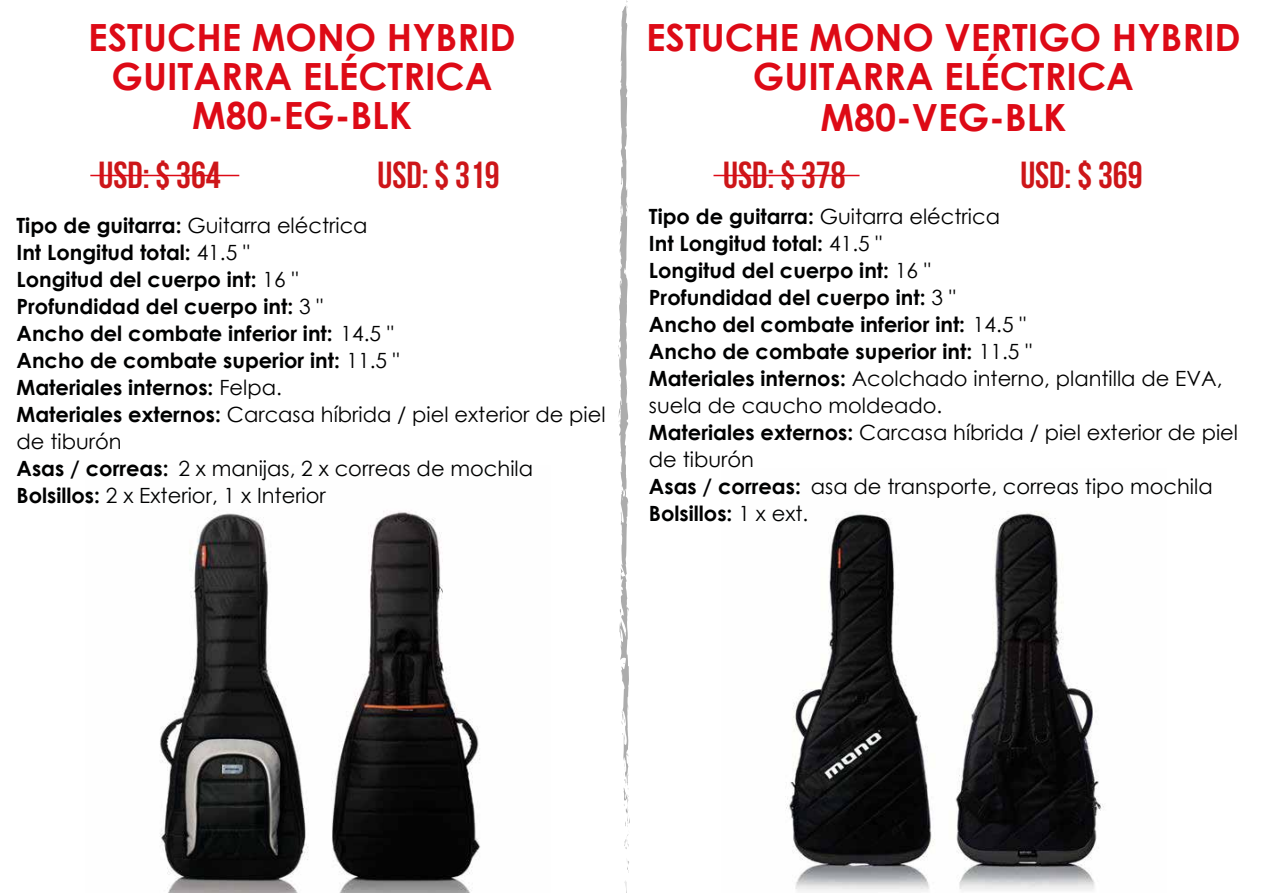
<style>
.page{position:relative;width:1263px;height:893px;background:#fff}
.page>*{position:absolute;margin:0;border:0;box-sizing:border-box;transform-origin:0 0}
.t1{font:700 37.5px/39px "Century Gothic";color:#dd0a16;text-align:center}
.t2{font:700 37.5px "Bebas Neue";color:#cd1619}
.t3{font:700 21px/27px "Century Gothic";color:#000101}
.s1{font-weight:400}
</style>
<div class="page">
<img style="left:160px;top:510px;width:320px;height:383px">
<hr style="left:90px;top:175px;width:149px;height:1px;background:#dd0a16">
<img style="left:786px;top:511px;width:318px;height:381px">
<hr style="left:713px;top:175px;width:146px;height:1px;background:#dd0a16">
<svg style="left:625px;top:881px;width:2px;height:12px"></svg>
<svg style="left:627px;top:861px;width:2px;height:12px"></svg>
<svg style="left:618px;top:0;width:12px;height:849px"></svg>
<h1 class="t1" style="left:88px;top:16px;width:429px">ESTUCHE MONO HYBRID<br>GUITARRA ELÉCTRICA<br>M80-EG-BLK</h1>
<h1 class="t2" style="left:98px;top:154px;width:124px">USD: $ 364</h1>
<h1 class="t2" style="left:377px;top:154px;width:124px">USD: $ 319</h1>
<p class="t3" style="left:17px;top:211px;width:591px">Tipo de guitarra: <span class="s1">Guitarra eléctrica<br></span>Int Longitud total: <span class="s1">41.5 "<br></span>Longitud del cuerpo int: <span class="s1">16 "<br></span>Profundidad del cuerpo int: <span class="s1">3 "<br></span>Ancho del combate inferior int: <span class="s1">14.5 "<br></span>Ancho de combate superior int: <span class="s1">11.5 "<br></span>Materiales internos: <span class="s1">Felpa.<br></span>Materiales externos: <span class="s1">Carcasa híbrida / piel exterior de piel de tiburón<br></span>Asas / correas: <span class="s1">2 x manijas, 2 x correas de mochila </span>Bolsillos: <span class="s1">2 x Exterior, 1 x Interior</span></p>
<h1 class="t1" style="left:646px;top:16px;width:596px;line-height:39.8px">ESTUCHE MONO VERTIGO HYBRID<br>GUITARRA ELÉCTRICA<br>M80-VEG-BLK</h1>
<h1 class="t2" style="left:723px;top:154px;width:124px">USD: $ 378</h1>
<h1 class="t2" style="left:1020px;top:154px;width:124px">USD: $ 369</h1>
<p class="t3" style="left:649px;top:202px;width:591px">Tipo de guitarra: <span class="s1">Guitarra eléctrica<br></span>Int Longitud total: <span class="s1">41.5 "<br></span>Longitud del cuerpo int: <span class="s1">16 "<br></span>Profundidad del cuerpo int: <span class="s1">3 "<br></span>Ancho del combate inferior int: <span class="s1">14.5 "<br></span>Ancho de combate superior int: <span class="s1">11.5 "<br></span>Materiales internos: <span class="s1">Acolchado interno, plantilla de EVA, suela de caucho moldeado.<br></span>Materiales externos: <span class="s1">Carcasa híbrida / piel exterior de piel de tiburón<br></span>Asas / correas: <span class="s1">asa de transporte, correas tipo mochila </span>Bolsillos: <span class="s1">1 x ext.</span></p>
</div>
